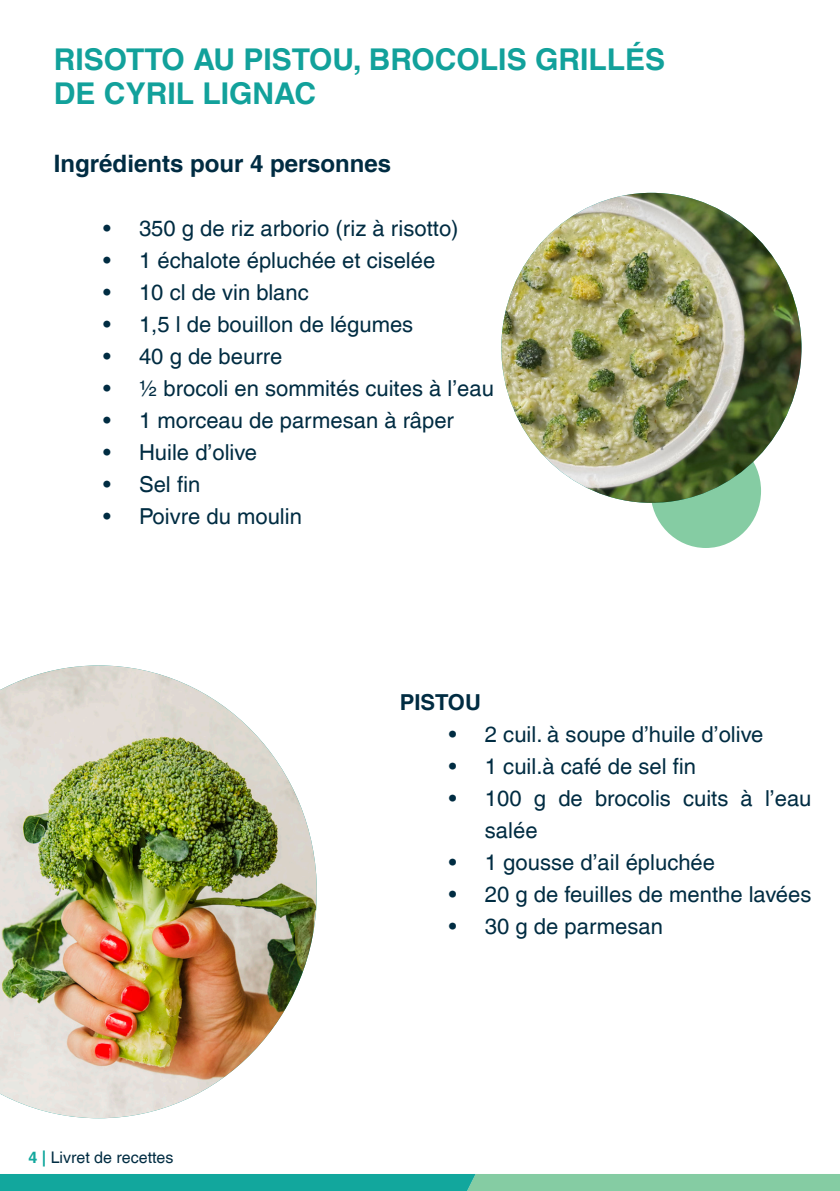
<style>
.page{position:relative;width:840px;height:1191px;background:#fff}
.page>*{position:absolute;margin:0;border:0;box-sizing:border-box;transform-origin:0 0}
.t1{font:700 30px "Helvetica LT Com";color:#12a19b}
.t2{font:700 24px "Helvetica LT Com";color:#002c42}
.t3{font:22px/32px "Helvetica LT Com";color:#002c42}
.t4{font:700 22px "Helvetica LT Com";color:#002c42}
.t5{font:16px "Helvetica LT Com";color:#002c42}
.s1{font-weight:700;color:#12a79d}
</style>
<div class="page">
<svg style="left:0;top:1174px;width:839px;height:17px;background:#44b79f"></svg>
<img style="left:0;top:665px;width:316px;height:453px">
<div style="left:650px;top:434px;width:110px;height:114px;background:#85cca3;border-radius:50%"></div>
<img style="left:501px;top:193px;width:300px;height:310px">
<p class="t1" style="left:54px;top:41px;width:612px">RISOTTO AU PISTOU, BROCOLIS GRILLÉS</p>
<p class="t1" style="left:54px;top:75px;width:264px">DE CYRIL LIGNAC</p>
<p class="t2" style="left:54px;top:149px;width:339px">Ingrédients pour 4 personnes</p>
<p class="t3" style="left:103px;top:212px;width:357px">• 350 g de riz arborio (riz à risotto)</p>
<p class="t3" style="left:103px;top:244px;width:333px">• 1 échalote épluchée et ciselée</p>
<p class="t3" style="left:103px;top:276px;width:207px">• 10 cl de vin blanc</p>
<p class="t3" style="left:103px;top:308px;width:311px">• 1,5 l de bouillon de légumes</p>
<p class="t3" style="left:103px;top:340px;width:181px">• 40 g de beurre</p>
<p class="t3" style="left:103px;top:372px;width:392px">• ½ brocoli en sommités cuites à l’eau</p>
<p class="t3" style="left:103px;top:404px;width:352px">• 1 morceau de parmesan à râper</p>
<p class="t3" style="left:103px;top:436px;width:156px">• Huile d’olive</p>
<p class="t3" style="left:103px;top:468px;width:99px">• Sel fin</p>
<p class="t3" style="left:103px;top:500px;width:200px">• Poivre du moulin</p>
<p class="t5" style="left:28px;top:1147px;width:146px"><span class="s1">4 |</span> Livret de recettes</p>
<p class="t4" style="left:399px;top:688px;width:83px">PISTOU</p>
<p class="t3" style="left:448px;top:718px;width:316px">• 2 cuil. à soupe d’huile d’olive</p>
<p class="t3" style="left:448px;top:750px;width:248px">• 1 cuil.à café de sel fin</p>
<p class="t3" style="left:484px;top:782px;width:328px;text-indent:-36px">• 100 g de brocolis cuits à l’eau salée</p>
<p class="t3" style="left:448px;top:846px;width:267px">• 1 gousse d’ail épluchée</p>
<p class="t3" style="left:448px;top:878px;width:364px">• 20 g de feuilles de menthe lavées</p>
<p class="t3" style="left:448px;top:910px;width:215px">• 30 g de parmesan</p>
</div>
